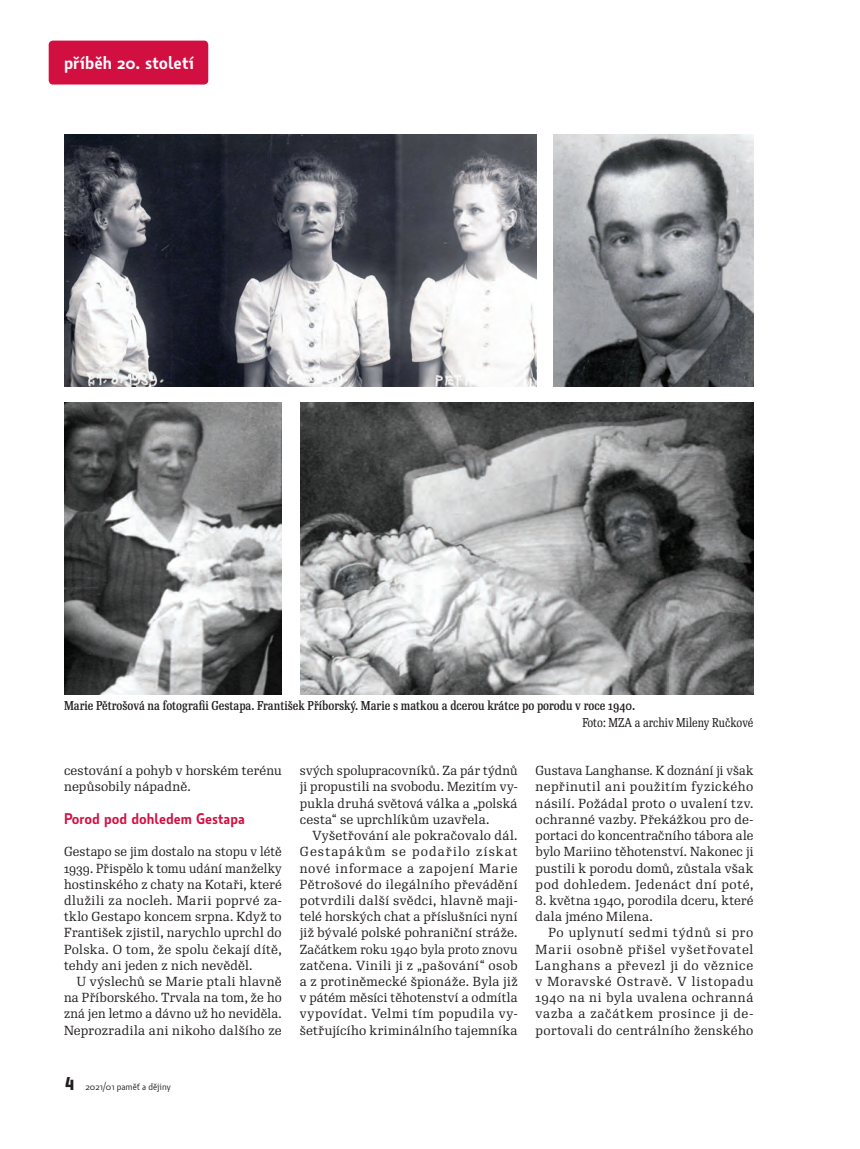
<style>
.page{position:relative;width:860px;height:1149px;background:#fff}
.page>*{position:absolute;margin:0;border:0;box-sizing:border-box;transform-origin:0 0}
.t1{font:600 18px "Botanika Std";color:#fff}
.t2{font:600 15px "Botanika Std";color:#d20f41}
.t3{font:12.75px/16.2px "Re Public Std";letter-spacing:.025em;color:#231f20;text-align:justify}
.t4{font:12.75px/16.2px "Re Public Std";letter-spacing:.025em;color:#231f20;text-align:justify;scale:.95 1}
.t5{font:12.75px/16.2px "Re Public Std";letter-spacing:.025em;color:#231f20;text-align:justify;scale:.96 1}
.t6{font:500 12.45px "Re Public Std Cond";color:#231f20}
.t7{font:12.45px "Re Public Std Cond";color:#231f20}
.t8{font:9.75px "Botanika Std";color:#231f20}
.s1{font-family:"Botanika Mono";font-weight:700;font-size:18px}
</style>
<div class="page">
<div style="left:49px;top:41px;width:159px;height:44px;background:#d20f41;border-radius:4px"></div>
<img style="left:64px;top:135px;width:472px;height:251px">
<img style="left:553px;top:135px;width:200px;height:251px">
<img style="left:300px;top:402px;width:453px;height:292px">
<img style="left:64px;top:402px;width:217px;height:292px">
<h1 class="t1" style="left:64px;top:51px;width:131px">příběh 20. století</h1>
<p class="t6" style="left:64px;top:698px;width:572px">Marie Pětrošová na fotografii Gestapa. František Příborský. Marie s matkou a dcerou krátce po porodu v roce 1940.</p>
<p class="t7" style="left:582px;top:714px;width:172px">Foto: MZA a archiv Mileny Ručkové</p>
<p class="t3" style="left:64px;top:762px;width:219px">cestování a pohyb v horském terénu nepůsobily nápadně.</p>
<p class="t2" style="left:64px;top:808px;width:182px">Porod pod dohledem Gestapa</p>
<p class="t5" style="left:64px;top:843px;width:228px">Gestapo se jim dostalo na stopu v létě 1939. Přispělo k tomu udání manželky hostinského z chaty na Kotaři, které dlužili za nocleh. Marii poprvé za&shy;tklo Gestapo koncem srpna. Když to František zjistil, narychlo uprchl do Polska. O tom, že spolu čekají dítě, tehdy ani jeden z nich nevěděl.</p>
<p class="t3" style="left:64px;top:973px;width:219px;text-indent:13px">U výslechů se Marie ptali hlavně na Příborského. Trvala na tom, že ho zná jen letmo a dávno už ho neviděla.<br>Neprozradila ani nikoho dalšího ze</p>
<p class="t8" style="left:64px;top:1079px;width:108px"><span class="s1">4</span> 2021/01 paměť a dějiny</p>
<p class="t3" style="left:300px;top:762px;width:219px">svých spolupracovníků. Za pár týdnů ji propustili na svobodu. Mezitím vy&shy;pukla druhá světová válka a „polská cesta“ se uprchlíkům uzavřela.</p>
<p class="t3" style="left:300px;top:827px;width:219px;text-indent:13px">Vyšetřování ale pokračovalo dál.<br>Gestapákům se podařilo získat nové informace a zapojení Marie Pětrošové do ilegálního převádění potvrdili další svědci, hlavně maji&shy;telé horských chat a příslušníci nyní již bývalé polské pohraniční stráže.<br>Začátkem roku 1940 byla proto znovu zatčena. Vinili ji z „pašování“ osob a z protiněmecké špionáže. Byla již v pátém měsíci těhotenství a odmítla vypovídat. Velmi tím popudila vy&shy;šetřujícího kriminálního tajemníka</p>
<p class="t4" style="left:535px;top:762px;width:231px">Gustava Langhanse. K doznání ji však nepřinutil ani použitím fyzického násilí. Požádal proto o uvalení tzv. ochranné vazby. Překážkou pro de&shy;portaci do koncentračního tábora ale bylo Mariino těhotenství. Nakonec ji pustili k porodu domů, zůstala však pod dohledem. Jedenáct dní poté,</p>
<p class="t3" style="left:535px;top:892px;width:219px">8. května 1940, porodila dceru, které dala jméno Milena.</p>
<p class="t3" style="left:535px;top:924px;width:219px;text-indent:13px">Po uplynutí sedmi týdnů si pro Marii osobně přišel vyšetřovatel Langhans a převezl ji do věznice v Moravské Ostravě. V listopadu 1940 na ni byla uvalena ochranná vazba a začátkem prosince ji de&shy;portovali do centrálního ženského</p>
</div>
